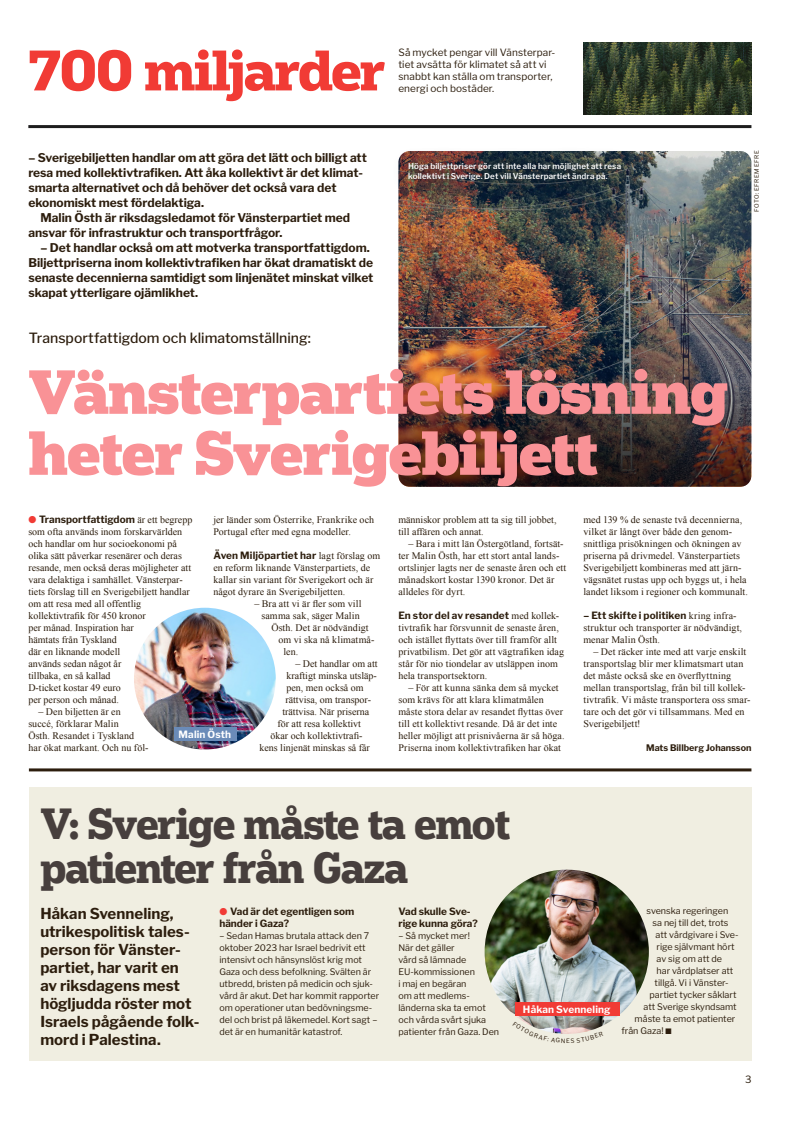
<style>
.page{position:relative;width:794px;height:1126px;background:#fff}
.page>*{position:absolute;margin:0;border:0;box-sizing:border-box;transform-origin:0 0}
.t1{font:900 58.8px/61px "Popular";letter-spacing:-.015em;color:#f99296}
.t2{font:700 54px "Popular";letter-spacing:-.03em;color:#f13b35}
.t3{font:700 41.5px/43.3px "Popular";letter-spacing:-.025em;color:#473f3d;scale:.96 1}
.t4{font:700 15px/18px "Libre Franklin";color:#2c1d0d}
.t5{font:500 14px "Libre Franklin";color:#2c1d0d}
.t6{font:700 12px/15px "Libre Franklin";color:#2c1d0d}
.t7{font:10px/12px "Times New Roman";color:#2c1d0d}
.t8{font:700 10px/12px "Libre Franklin";color:#2c1d0d}
.t9{font:10px/12px "Libre Franklin";letter-spacing:.005em;color:#2c1d0d}
.t10{font:700 10px "Libre Franklin";letter-spacing:.015em;color:#fff}
.t11{font:9px/12px "Libre Franklin";color:#2c1d0d}
.t12{font:700 9px "Libre Franklin";color:#2c1d0d}
.t13{font:600 8px/10px "Libre Franklin";letter-spacing:.015em;color:#fff}
.t14{font:6px "Libre Franklin";letter-spacing:.065em;color:#2c1d0d}
.s1{font-family:"Times New Roman";font-weight:400}
.s2{color:#f13b35}
</style>
<div class="page">
<hr style="left:28px;top:125px;width:723px;height:3px;background:#1e1d1e">
<img style="left:583px;top:43px;width:168px;height:72px">
<img style="left:398px;top:151px;width:353px;height:174px">
<div style="left:391px;top:146px;width:246px;height:52px;background:#2c1d0d;opacity:.75"></div>
<img style="left:134px;top:607px;width:142px;height:142px;border-radius:71px">
<svg style="left:174px;top:727px;width:63px;height:13px"></svg>
<img style="left:398px;top:322px;width:353px;height:165px;border-radius:6px">
<div style="left:29px;top:787px;width:722px;height:273px;background:#f0eee1"></div>
<hr style="left:29px;top:768px;width:722px;height:3px;background:#2c1d0d">
<img style="left:484px;top:869px;width:165px;height:164px;border-radius:82px">
<svg style="left:515px;top:1001px;width:105px;height:14px"></svg>
<svg style="left:512px;top:1021px;width:91px;height:21px;background:#d0ccc4"></svg>
<h2 class="t2" style="left:28px;top:35px;width:359px">700 miljarder</h2>
<p class="t9" style="left:398px;top:45px;width:158px">Så mycket pengar vill Vänsterpar&shy;tiet avsätta för klimatet så att vi snabbt kan ställa om transporter, energi och bostäder.</p>
<p class="t6" style="left:28px;top:149px;width:340px">– Sverigebiljetten handlar om att göra det lätt och billigt att resa med kollektivtrafiken. Att åka kollektivt är det klimat&shy;smarta alternativet och då behöver det också vara det ekonomiskt mest fördelaktiga.</p>
<p class="t6" style="left:28px;top:209px;width:323px;text-indent:12px">Malin Östh är riksdagsledamot för Vänsterpartiet med ansvar för infrastruktur och transportfrågor.</p>
<p class="t6" style="left:28px;top:239px;width:346px;text-indent:12px">– Det handlar också om att motverka transportfattigdom.<br>Biljettpriserna inom kollektivtrafiken har ökat dramatiskt de senaste decennierna samtidigt som linjenätet minskat vilket skapat ytterligare ojämlikhet.</p>
<p class="t13" style="left:408px;top:161px;width:214px">Höga biljettpriser gör att inte alla har möjlighet att resa kollektivt i Sverige. Det vill Vänsterpartiet ändra på.</p>
<h3 class="t5" style="left:29px;top:326px;width:284px">Transportfattigdom och klimatomställning:</h3>
<h1 class="t1" style="left:28px;top:359px;width:701px">Vänsterpartiets lösning heter Sverigebiljett</h1>
<p class="t14" style="left:751px;top:212px;width:63px;rotate:-90deg">FOTO: EFREM EFRE</p>
<p class="t7" style="left:213px;top:513px;width:162px">jer länder som Österrike, Frankrike och<br>Portugal efter med egna modeller.</p>
<p class="t8" style="left:213px;top:548px;width:168px">Även Miljöpartiet har <span class="s1">lagt förslag om</span></p>
<p class="t7" style="left:213px;top:561px;width:161px">en reform liknande Vänsterpartiets, de kallar sin variant för Sverigekort och är något dyrare än Sverigebiljetten.</p>
<p class="t7" style="left:254px;top:597px;width:109px">– Bra att vi är fler som vill</p>
<p class="t7" style="left:261px;top:609px;width:100px">samma sak, säger Malin</p>
<p class="t7" style="left:271px;top:621px;width:99px">Östh. Det är nödvändigt</p>
<p class="t7" style="left:278px;top:633px;width:97px">om vi ska nå klimatmå-</p>
<p class="t7" style="left:283px;top:645px;width:16px">len.</p>
<p class="t7" style="left:295px;top:657px;width:84px">– Det handlar om att</p>
<p class="t7" style="left:286px;top:669px;width:92px">kraftigt minska utsläp-</p>
<p class="t7" style="left:286px;top:681px;width:79px">pen, men också om</p>
<p class="t7" style="left:285px;top:693px;width:87px">rättvisa, om transpor-</p>
<p class="t7" style="left:282px;top:705px;width:88px">trättvisa. När priserna</p>
<p class="t7" style="left:277px;top:717px;width:85px">för att resa kollektivt</p>
<p class="t7" style="left:270px;top:729px;width:94px">ökar och kollektivtrafi-</p>
<p class="t7" style="left:259px;top:741px;width:112px">kens linjenät minskas så får</p>
<p class="t8" style="left:28px;top:512px;width:165px"><span class="s2">●</span> Transportfattigdom <span class="s1">är ett begrepp</span></p>
<p class="t7" style="left:28px;top:525px;width:164px">som ofta används inom forskarvärlden och handlar om hur socioekonomi på olika sätt påverkar resenärer och deras resande, men också deras möjligheter att vara delaktiga i samhället. Vänsterpar&shy;tiets förslag till en Sverigebiljett handlar om att resa med all offentlig kollektivtrafik för 450 kronor<br>per månad. Inspiration har<br>hämtats från Tyskland<br>där en liknande modell<br>används sedan något år<br>tillbaka, en så kallad<br>D-ticket kostar 49 euro<br>per person och månad.</p>
<p class="t7" style="left:28px;top:705px;width:122px;text-indent:10px">– Den biljetten är en<br>succé, förklarar Malin<br>Östh. Resandet i Tyskland har ökat markant. Och nu föl-</p>
<p class="t10" style="left:179px;top:726px;width:54px">Malin Östh</p>
<p class="t7" style="left:398px;top:513px;width:160px">människor problem att ta sig till jobbet, till affären och annat.</p>
<p class="t7" style="left:398px;top:537px;width:169px;text-indent:10px">– Bara i mitt län Östergötland, fortsät&shy;ter Malin Östh, har ett stort antal lands&shy;ortslinjer lagts ner de senaste åren och ett månadskort kostar 1390 kronor. Det är alldeles för dyrt.</p>
<p class="t8" style="left:398px;top:608px;width:162px">En stor del av resandet <span class="s1">med kollek-</span></p>
<p class="t7" style="left:398px;top:621px;width:167px">tivtrafik har försvunnit de senaste åren, och istället flyttats över till framför allt privatbilism. Det gör att vägtrafiken idag står för nio tiondelar av utsläppen inom hela transportsektorn.</p>
<p class="t7" style="left:398px;top:681px;width:168px;text-indent:10px">– För att kunna sänka dem så mycket som krävs för att klara klimatmålen måste stora delar av resandet flyttas över till ett kollektivt resande. Då är det inte heller möjligt att prisnivåerna är så höga.<br>Priserna inom kollektivtrafiken har ökat</p>
<p class="t7" style="left:583px;top:513px;width:166px">med 139 % de senaste två decennierna, vilket är långt över både den genom&shy;snittliga prisökningen och ökningen av priserna på drivmedel. Vänsterpartiets Sverigebiljett kombineras med att järn&shy;vägsnätet rustas upp och byggs ut, i hela landet liksom i regioner och kommunalt.</p>
<p class="t8" style="left:583px;top:608px;width:155px">– Ett skifte i politiken <span class="s1">kring infra-</span></p>
<p class="t7" style="left:583px;top:621px;width:160px">struktur och transporter är nödvändigt, menar Malin Östh.</p>
<p class="t7" style="left:583px;top:645px;width:168px;text-indent:10px">– Det räcker inte med att varje enskilt transportslag blir mer klimatsmart utan det måste också ske en överflyttning mellan transportslag, från bil till kollek&shy;tivtrafik. Vi måste transportera oss smar&shy;tare och det gör vi tillsammans. Med en Sverigebiljett!</p>
<p class="t12" style="left:646px;top:740px;width:107px">Mats Billberg Johansson</p>
<h3 class="t3" style="left:40px;top:801px;width:491px">V: Sverige måste ta emot patienter från Gaza</h3>
<h3 class="t4" style="left:40px;top:903px;width:161px">Håkan Svenneling, utrikespolitisk tales&shy;person för Vänster&shy;partiet, har varit en<br>av riksdagens mest högljudda röster mot<br>Israels pågående folk&shy;mord i Palestina.</h3>
<p class="t8" style="left:219px;top:904px;width:136px"><span class="s2">●</span> Vad är det egentligen som händer i Gaza?</p>
<p class="t8" style="left:398px;top:904px;width:81px">Vad skulle Sve&shy;rige kunna göra?</p>
<p class="t11" style="left:398px;top:928px;width:102px">– Så mycket mer!<br>När det gäller<br>vård så lämnade<br>EU-kommissionen<br>i maj en begäran<br>om att medlems&shy;länderna ska ta emot och vårda svårt sjuka patienter från Gaza. Den</p>
<p class="t11" style="left:219px;top:928px;width:161px">– Sedan Hamas brutala attack den 7 oktober 2023 har Israel bedrivit ett intensivt och hänsynslöst krig mot Gaza och dess befolkning. Svälten är utbredd, bristen på medicin och sjuk&shy;vård är akut. Det har kommit rapporter om operationer utan bedövningsme&shy;del och brist på läkemedel. Kort sagt – det är en humanitär katastrof.</p>
<p class="t10" style="left:523px;top:1001px;width:89px">Håkan Svenneling</p>
<p class="t11" style="left:646px;top:903px;width:83px">svenska regeringen</p>
<p class="t11" style="left:652px;top:915px;width:77px">sa nej till det, trots</p>
<p class="t11" style="left:655px;top:927px;width:84px">att vårdgivare i Sve-</p>
<p class="t11" style="left:656px;top:939px;width:80px">rige självmant hört</p>
<p class="t11" style="left:656px;top:951px;width:67px">av sig om att de</p>
<p class="t11" style="left:656px;top:963px;width:78px">har vårdplatser att</p>
<p class="t11" style="left:654px;top:975px;width:76px">tillgå. Vi i Vänster-</p>
<p class="t11" style="left:649px;top:987px;width:88px">partiet tycker såklart</p>
<p class="t11" style="left:643px;top:999px;width:95px">att Sverige skyndsamt</p>
<p class="t11" style="left:634px;top:1011px;width:102px">måste ta emot patienter</p>
<p class="t11" style="left:621px;top:1023px;width:52px">från Gaza! ■</p>
<p class="t9" style="left:745px;top:1072px;width:8px">3</p>
</div>
